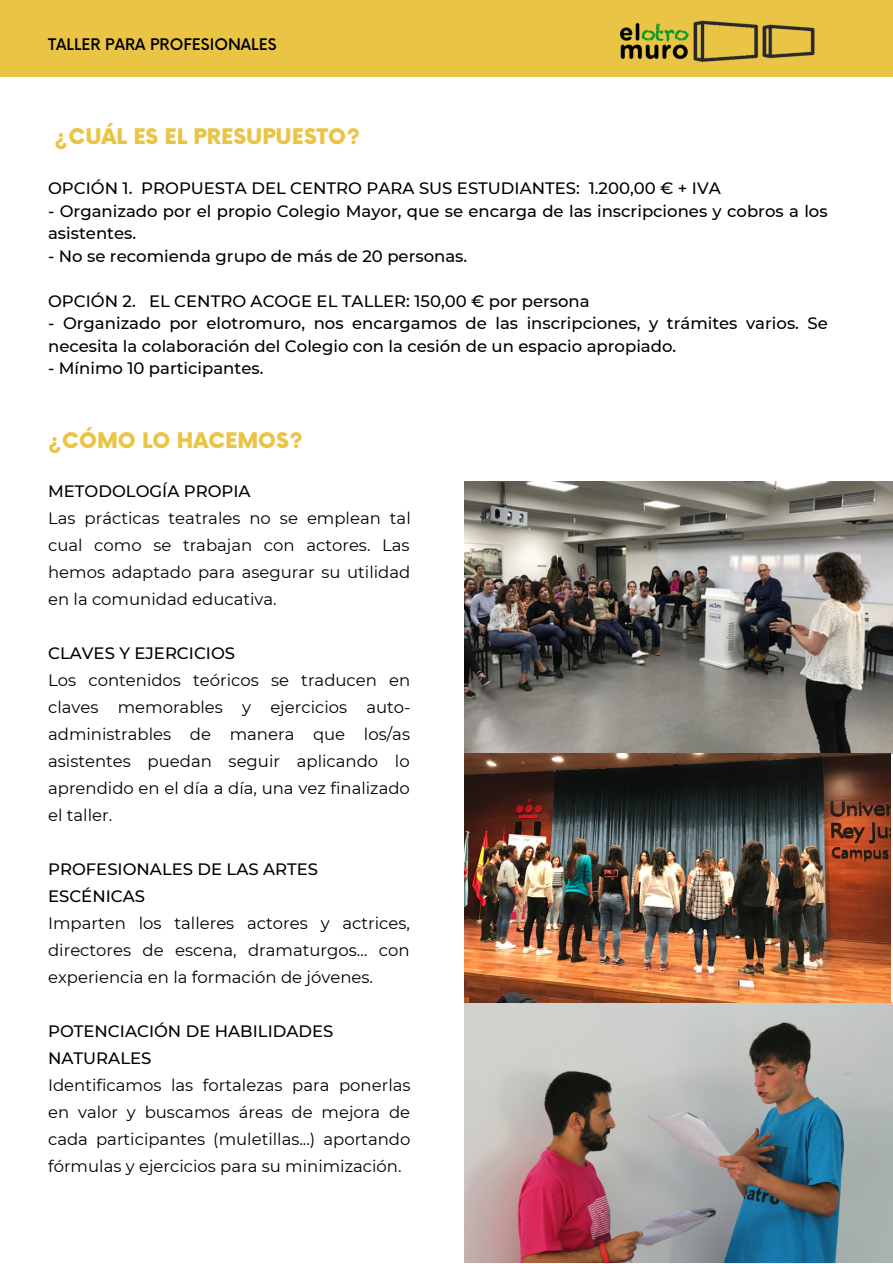
<style>
.page{position:relative;width:893px;height:1264px;background:#fff}
.page>*{position:absolute;margin:0;border:0;box-sizing:border-box;transform-origin:0 0}
.t1{font:900 21px "Now";color:#eac445}
.t2{font:16.5px/27px "Montserrat";color:#000;text-align:justify}
.t3{font:500 16.5px/22.5px "Montserrat";color:#000}
.t4{font:500 15.6px "Now";color:#000}
</style>
<div class="page">
<div style="left:0;top:0;width:892px;height:76px;background:#eac445"></div>
<img style="left:464px;top:1002px;width:428px;height:260px">
<img style="left:464px;top:481px;width:428px;height:272px">
<img style="left:464px;top:753px;width:426px;height:249px">
<img style="left:578px;top:20px;width:249px;height:57px">
<p class="t4" style="left:48px;top:36px;width:230px">TALLER PARA PROFESIONALES</p>
<p class="t1" style="left:54px;top:125px;width:307px">¿CUÁL ES EL PRESUPUESTO?</p>
<p class="t3" style="left:48px;top:177px;width:674px">OPCIÓN 1. PROPUESTA DEL CENTRO PARA SUS ESTUDIANTES: 1.200,00 € + IVA</p>
<p class="t3" style="left:48px;top:200px;width:781px">- Organizado por el propio Colegio Mayor, que se encarga de las inscripciones y cobros a los asistentes.</p>
<p class="t3" style="left:48px;top:245px;width:420px">- No se recomienda grupo de más de 20 personas.</p>
<p class="t3" style="left:48px;top:290px;width:543px">OPCIÓN 2. EL CENTRO ACOGE EL TALLER: 150,00 € por persona</p>
<p class="t3" style="left:48px;top:312px;width:781px">- Organizado por elotromuro, nos encargamos de las inscripciones, y trámites varios. Se necesita la colaboración del Colegio con la cesión de un espacio apropiado.</p>
<p class="t3" style="left:48px;top:357px;width:217px">- Mínimo 10 participantes.</p>
<p class="t1" style="left:48px;top:429px;width:256px">¿CÓMO LO HACEMOS?</p>
<p class="t3" style="left:48px;top:480px;width:204px">METODOLOGÍA PROPIA</p>
<p class="t2" style="left:48px;top:505px;width:364px">Las prácticas teatrales no se emplean tal cual como se trabajan con actores. Las hemos adaptado para asegurar su utilidad en la comunidad educativa.</p>
<p class="t3" style="left:48px;top:642px;width:188px">CLAVES Y EJERCICIOS</p>
<p class="t2" style="left:48px;top:666px;width:364px">Los contenidos teóricos se traducen en claves memorables y ejercicios auto&shy;administrables de manera que los/as asistentes puedan seguir aplicando lo aprendido en el día a día, una vez finalizado el taller.</p>
<p class="t3" style="left:48px;top:855px;width:271px;line-height:27px">PROFESIONALES DE LAS ARTES<br>ESCÉNICAS</p>
<p class="t2" style="left:48px;top:909px;width:363px">Imparten los talleres actores y actrices, directores de escena, dramaturgos… con experiencia en la formación de jóvenes.</p>
<p class="t3" style="left:48px;top:1017px;width:287px;line-height:27px">POTENCIACIÓN DE HABILIDADES<br>NATURALES</p>
<p class="t2" style="left:48px;top:1071px;width:364px">Identificamos las fortalezas para ponerlas en valor y buscamos áreas de mejora de cada participantes (muletillas...) aportando fórmulas y ejercicios para su minimización.</p>
</div>
